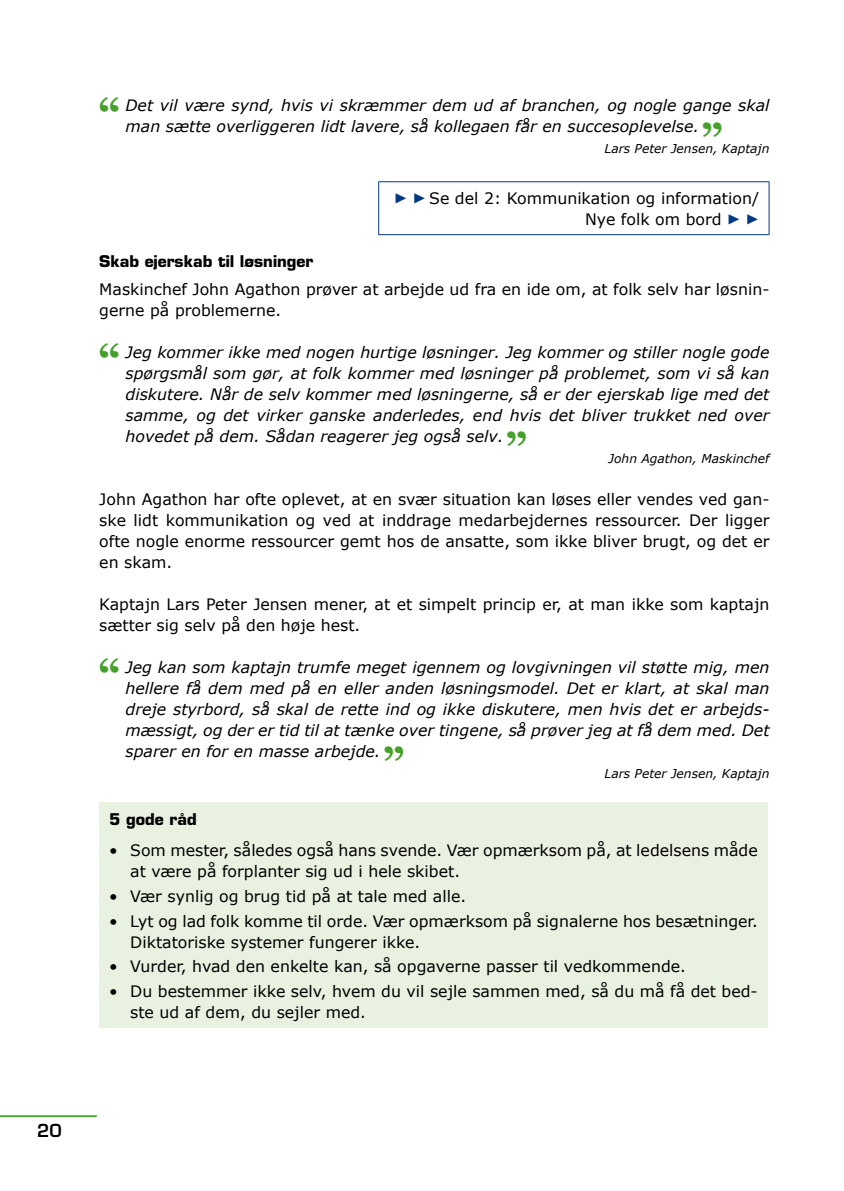
<style>
.page{position:relative;width:844px;height:1191px;background:#fff}
.page>*{position:absolute;margin:0;border:0;box-sizing:border-box;transform-origin:0 0}
.t1{font:700 42.52px "Georgia";color:#45a12b}
.t2{font:600 17.5px "Eurostile";color:#000}
.t3{font:15.75px/21px "Verdana";color:#000}
.t4{font:italic 15.75px/21px "Verdana";color:#000;text-align:justify}
.t5{font:700 15.75px "Eurostile";color:#000}
.t6{font:italic 12.25px "Verdana";color:#000}
.s1{font-family:"Garamond Premr Pro";font-size:28.35px;color:#003882}
</style>
<div class="page">
<hr style="left:0;top:1115px;width:97px;height:2px;background:#45a12b">
<hr style="left:378px;top:181px;width:391px;height:1px;background:#003882">
<hr style="left:378px;top:182px;width:1px;height:52px;background:#003882">
<hr style="left:768px;top:182px;width:1px;height:52px;background:#003882">
<hr style="left:378px;top:234px;width:391px;height:1px;background:#003882">
<div style="left:99px;top:802px;width:668px;height:225px;background:#e9f1e1"></div>
<h1 class="t1" style="left:98px;top:90px;width:24px">“</h1>
<p class="t4" style="left:125px;top:95px;width:645px">Det vil være synd, hvis vi skræmmer dem ud af branchen, og nogle gange skal man sætte overliggeren lidt lavere, så kollegaen får en succesoplevelse.</p>
<h1 class="t1" style="left:701px;top:90px;width:24px">„</h1>
<p class="t6" style="left:604px;top:141px;width:166px">Lars Peter Jensen, Kaptajn</p>
<p class="t3" style="left:394px;top:187px;width:366px;text-align:right"><span class="s1">▶ ▶</span> Se del 2: Kommunikation og information/<br>Nye folk om bord <span class="s1">▶ ▶</span></p>
<p class="t5" style="left:99px;top:251px;width:216px">Skab ejerskab til løsninger</p>
<p class="t3" style="left:99px;top:278px;width:671px">Maskinchef John Agathon prøver at arbejde ud fra en ide om, at folk selv har løsnin&shy;gerne på problemerne.</p>
<h1 class="t1" style="left:98px;top:336px;width:24px">“</h1>
<p class="t4" style="left:125px;top:341px;width:645px">Jeg kommer ikke med nogen hurtige løsninger. Jeg kommer og stiller nogle gode spørgsmål som gør, at folk kommer med løsninger på problemet, som vi så kan diskutere. Når de selv kommer med løsningerne, så er der ejerskab lige med det samme, og det virker ganske anderledes, end hvis det bliver trukket ned over hovedet på dem. Sådan reagerer jeg også selv.</p>
<h1 class="t1" style="left:506px;top:399px;width:24px">„</h1>
<p class="t6" style="left:608px;top:450px;width:162px">John Agathon, Maskinchef</p>
<p class="t3" style="left:99px;top:488px;width:671px;text-align:justify">John Agathon har ofte oplevet, at en svær situation kan løses eller vendes ved gan&shy;ske lidt kommunikation og ved at inddrage medarbejdernes ressourcer. Der ligger ofte nogle enorme ressourcer gemt hos de ansatte, som ikke bliver brugt, og det er en skam.</p>
<p class="t3" style="left:99px;top:593px;width:671px">Kaptajn Lars Peter Jensen mener, at et simpelt princip er, at man ikke som kaptajn sætter sig selv på den høje hest.</p>
<h1 class="t1" style="left:98px;top:651px;width:24px">“</h1>
<p class="t4" style="left:125px;top:656px;width:645px">Jeg kan som kaptajn trumfe meget igennem og lovgivningen vil støtte mig, men hellere få dem med på en eller anden løsningsmodel. Det er klart, at skal man dreje styrbord, så skal de rette ind og ikke diskutere, men hvis det er arbejds&shy;mæssigt, og der er tid til at tænke over tingene, så prøver jeg at få dem med. Det sparer en for en masse arbejde.</p>
<h1 class="t1" style="left:383px;top:714px;width:24px">„</h1>
<p class="t6" style="left:604px;top:765px;width:166px">Lars Peter Jensen, Kaptajn</p>
<p class="t5" style="left:109px;top:809px;width:89px">5 gode råd</p>
<p class="t3" style="left:130px;top:839px;width:629px;text-indent:-21px">• Som mester, således også hans svende. Vær opmærksom på, at ledelsens måde at være på forplanter sig ud i hele skibet.</p>
<p class="t3" style="left:109px;top:885px;width:358px">• Vær synlig og brug tid på at tale med alle.</p>
<p class="t3" style="left:130px;top:909px;width:629px;text-indent:-21px">• Lyt og lad folk komme til orde. Vær opmærksom på signalerne hos besætninger.<br>Diktatoriske systemer fungerer ikke.</p>
<p class="t3" style="left:109px;top:955px;width:578px">• Vurder, hvad den enkelte kan, så opgaverne passer til vedkommende.</p>
<p class="t3" style="left:130px;top:979px;width:629px;text-indent:-21px">• Du bestemmer ikke selv, hvem du vil sejle sammen med, så du må få det bed&shy;ste ud af dem, du sejler med.</p>
<p class="t2" style="left:37px;top:1119px;width:26px">20</p>
</div>
